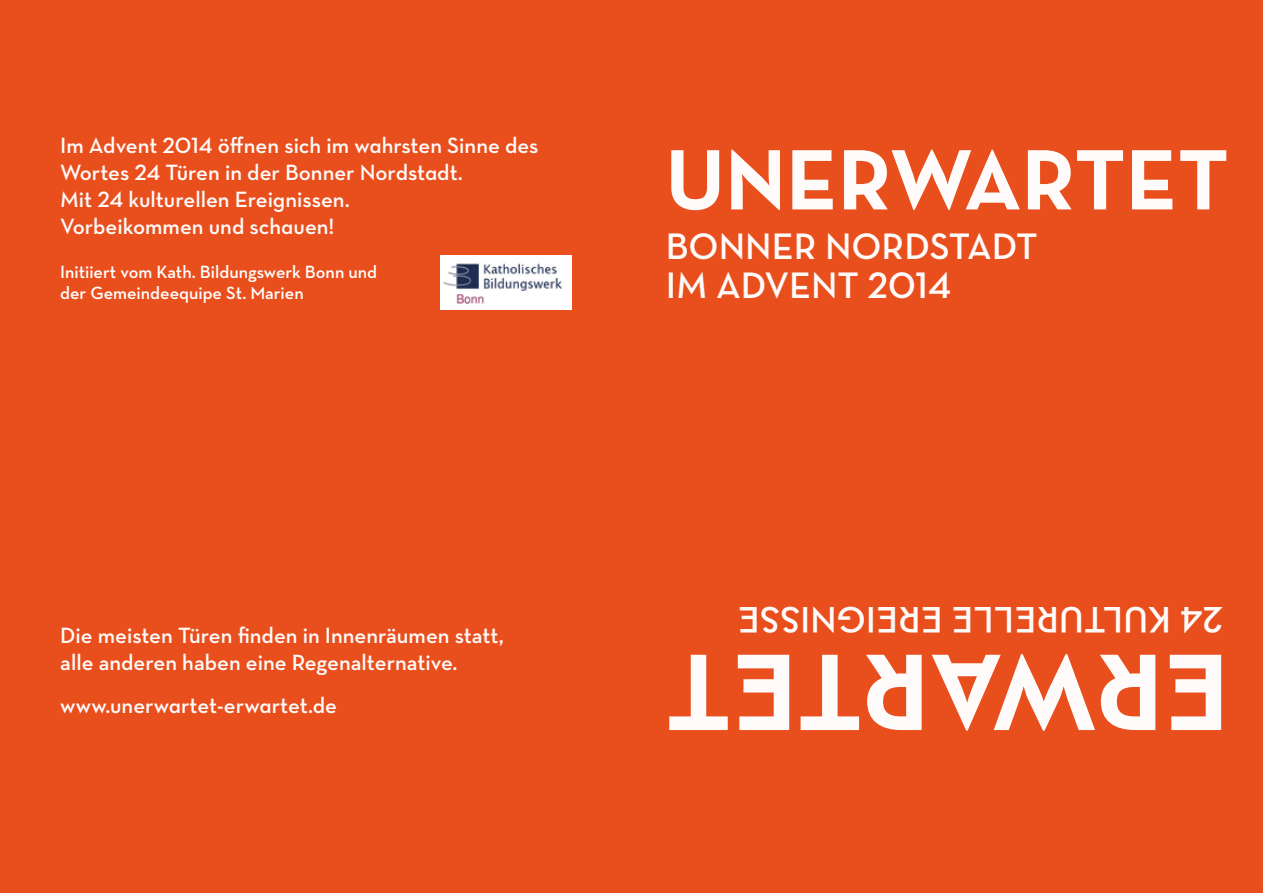
<style>
.page{position:relative;width:1263px;height:893px;background:#e94f1d}
.page>*{position:absolute;margin:0;border:0;box-sizing:border-box;transform-origin:0 0}
.t1{font:110.7px "Neutra Text TF Bold SC Alt";color:#fffbfa}
.t2{font:87px "Neutra Text TF Bold SC Alt";color:#fffbfa}
.t3{font:37.5px/39.3px "Neutra Text Demi Alt";color:#fffbfa}
.t4{font:22.5px/27px "Neutra Text Demi Alt";color:#fffbfa}
.t5{font:600 22.5px/27px "Neutra Text";color:#fffbfa}
.t6{font:600 18px/21.6px "Neutra Text";color:#fff}
</style>
<div class="page">
<div style="left:440px;top:255px;width:132px;height:54px;background:#fff"></div>
<img style="left:443px;top:263px;width:120px;height:41px">
<p class="t4" style="left:60px;top:131px;width:480px">Im Advent 2014 öffnen sich im wahrsten Sinne des Wortes 24 Türen in der Bonner Nordstadt.<br>Mit 24 kulturellen Ereignissen.<br>Vorbeikommen und schauen!</p>
<p class="t6" style="left:60px;top:260px;width:318px">Initiiert vom Kath. Bildungswerk Bonn und der Gemeindeequipe St. Marien</p>
<p class="t5" style="left:60px;top:621px;width:445px">Die meisten Türen finden in Innenräumen statt, alle anderen haben eine Regenalternative.</p>
<p class="t4" style="left:60px;top:691px;width:278px">www.unerwartet-erwartet.de</p>
<h2 class="t2" style="left:665px;top:126px;width:565px">UNERWARTET</h2>
<h3 class="t3" style="left:666px;top:226px;width:373px">BONNER NORDSTADT<br>IM ADVENT 2014</h3>
<h3 class="t3" style="left:1223px;top:640px;width:487px;rotate:-180deg">24 KULTURELLE EREIGNISSE</h3>
<h1 class="t1" style="left:1229px;top:761px;width:565px;rotate:-180deg">ERWARTET</h1>
</div>
